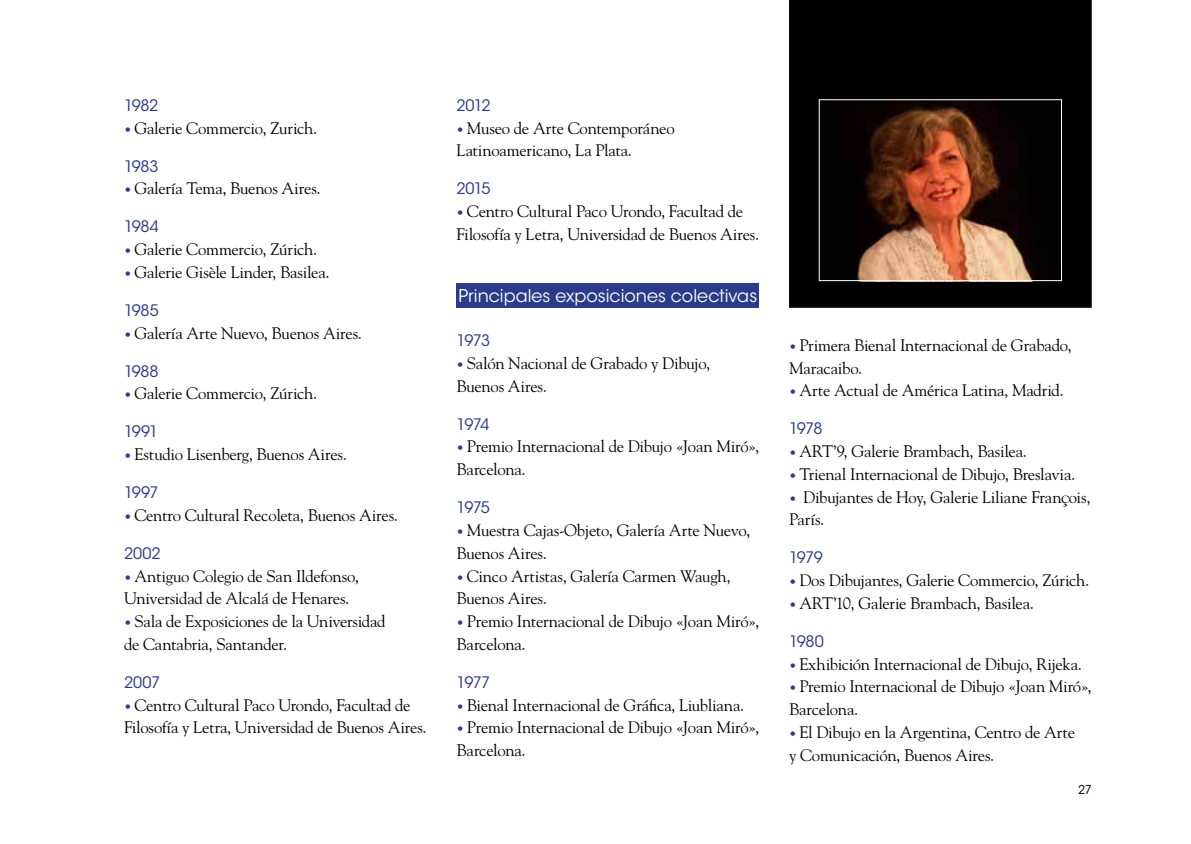
<style>
.page{position:relative;width:1191px;height:844px;background:#fff}
.page>*{position:absolute;margin:0;border:0;box-sizing:border-box;transform-origin:0 0}
.t1{font:17.5px "ITC Avant Garde Std";color:#fff}
.t2{font:16.62px/22.8px "Goudy Std";letter-spacing:-.015em;color:#000}
.t3{font:15.75px "ITC Avant Garde Std";letter-spacing:-.04em;color:#2b3a89}
.t4{font:12.25px "ITC Avant Garde Std";color:#000}
.s1{font-size:12.42px;color:#2b3a89}
</style>
<div class="page">
<div style="left:789px;top:0;width:302px;height:308px;background:#000"></div>
<img style="left:821px;top:101px;width:239px;height:178px">
<div style="left:819px;top:99px;width:243px;height:182px;border:1px solid #fff"></div>
<div style="left:456px;top:283px;width:303px;height:25px;background:#2b3a89"></div>
<p class="t3" style="left:124px;top:96px;width:36px">1982</p>
<p class="t2" style="left:124px;top:116px;width:195px"><span class="s1">•</span> Galerie Commercio, Zurich.</p>
<p class="t3" style="left:124px;top:156px;width:36px">1983</p>
<p class="t2" style="left:124px;top:177px;width:198px"><span class="s1">•</span> Galería Tema, Buenos Aires.</p>
<p class="t3" style="left:124px;top:217px;width:36px">1984</p>
<p class="t2" style="left:124px;top:238px;width:195px"><span class="s1">•</span> Galerie Commercio, Zúrich.</p>
<p class="t2" style="left:124px;top:260px;width:207px"><span class="s1">•</span> Galerie Gisèle Linder, Basilea.</p>
<p class="t3" style="left:124px;top:300px;width:36px">1985</p>
<p class="t2" style="left:124px;top:321px;width:239px"><span class="s1">•</span> Galería Arte Nuevo, Buenos Aires.</p>
<p class="t3" style="left:124px;top:361px;width:36px">1988</p>
<p class="t2" style="left:124px;top:382px;width:195px"><span class="s1">•</span> Galerie Commercio, Zúrich.</p>
<p class="t3" style="left:124px;top:422px;width:36px">1991</p>
<p class="t2" style="left:124px;top:442px;width:224px"><span class="s1">•</span> Estudio Lisenberg, Buenos Aires.</p>
<p class="t3" style="left:124px;top:482px;width:36px">1997</p>
<p class="t2" style="left:124px;top:503px;width:275px"><span class="s1">•</span> Centro Cultural Recoleta, Buenos Aires.</p>
<p class="t3" style="left:124px;top:543px;width:38px">2002</p>
<p class="t2" style="left:124px;top:564px;width:236px"><span class="s1">•</span> Antiguo Colegio de San Ildefonso,<br>Universidad de Alcalá de Henares.</p>
<p class="t2" style="left:124px;top:609px;width:263px"><span class="s1">•</span> Sala de Exposiciones de la Universidad de Cantabria, Santander.</p>
<p class="t3" style="left:124px;top:672px;width:38px">2007</p>
<p class="t2" style="left:124px;top:693px;width:304px"><span class="s1">•</span> Centro Cultural Paco Urondo, Facultad de<br>Filosofía y Letra, Universidad de Buenos Aires.</p>
<p class="t3" style="left:456px;top:96px;width:35px">2012</p>
<p class="t2" style="left:456px;top:116px;width:220px"><span class="s1">•</span> Museo de Arte Contemporáneo<br>Latinoamericano, La Plata.</p>
<p class="t3" style="left:456px;top:179px;width:36px">2015</p>
<p class="t2" style="left:456px;top:200px;width:304px"><span class="s1">•</span> Centro Cultural Paco Urondo, Facultad de<br>Filosofía y Letra, Universidad de Buenos Aires.</p>
<p class="t1" style="left:458px;top:285px;width:300px">Principales exposiciones colectivas</p>
<p class="t3" style="left:456px;top:331px;width:35px">1973</p>
<p class="t2" style="left:456px;top:351px;width:255px"><span class="s1">•</span> Salón Nacional de Grabado y Dibujo,<br>Buenos Aires.</p>
<p class="t3" style="left:456px;top:414px;width:34px">1974</p>
<p class="t2" style="left:456px;top:435px;width:304px"><span class="s1">•</span> Premio Internacional de Dibujo «Joan Miró»,<br>Barcelona.</p>
<p class="t3" style="left:456px;top:498px;width:35px">1975</p>
<p class="t2" style="left:456px;top:518px;width:295px"><span class="s1">•</span> Muestra Cajas-Objeto, Galería Arte Nuevo,<br>Buenos Aires.</p>
<p class="t2" style="left:456px;top:564px;width:275px"><span class="s1">•</span> Cinco Artistas, Galería Carmen Waugh,<br>Buenos Aires.</p>
<p class="t2" style="left:456px;top:609px;width:304px"><span class="s1">•</span> Premio Internacional de Dibujo «Joan Miró»,<br>Barcelona.</p>
<p class="t3" style="left:456px;top:672px;width:35px">1977</p>
<p class="t2" style="left:456px;top:693px;width:289px"><span class="s1">•</span> Bienal Internacional de Gráfica, Liubliana.</p>
<p class="t2" style="left:456px;top:715px;width:304px"><span class="s1">•</span> Premio Internacional de Dibujo «Joan Miró»,<br>Barcelona.</p>
<p class="t2" style="left:789px;top:333px;width:284px"><span class="s1">•</span> Primera Bienal Internacional de Grabado,<br>Maracaibo.</p>
<p class="t2" style="left:789px;top:379px;width:276px"><span class="s1">•</span> Arte Actual de América Latina, Madrid.</p>
<p class="t3" style="left:789px;top:419px;width:35px">1978</p>
<p class="t2" style="left:789px;top:439px;width:239px"><span class="s1">•</span> ART’9, Galerie Brambach, Basilea.</p>
<p class="t2" style="left:789px;top:462px;width:288px"><span class="s1">•</span> Trienal Internacional de Dibujo, Breslavia.</p>
<p class="t2" style="left:789px;top:485px;width:303px"><span class="s1">•</span> Dibujantes de Hoy, Galerie Liliane François,<br>París.</p>
<p class="t3" style="left:789px;top:548px;width:35px">1979</p>
<p class="t2" style="left:789px;top:568px;width:302px"><span class="s1">•</span> Dos Dibujantes, Galerie Commercio, Zúrich.</p>
<p class="t2" style="left:789px;top:591px;width:246px"><span class="s1">•</span> ART’10, Galerie Brambach, Basilea.</p>
<p class="t3" style="left:789px;top:631px;width:36px">1980</p>
<p class="t2" style="left:789px;top:652px;width:294px"><span class="s1">•</span> Exhibición Internacional de Dibujo, Rijeka.</p>
<p class="t2" style="left:789px;top:674px;width:304px"><span class="s1">•</span> Premio Internacional de Dibujo «Joan Miró»,<br>Barcelona.</p>
<p class="t2" style="left:789px;top:720px;width:288px"><span class="s1">•</span> El Dibujo en la Argentina, Centro de Arte y Comunicación, Buenos Aires.</p>
<p class="t4" style="left:1078px;top:782px;width:15px">27</p>
</div>
